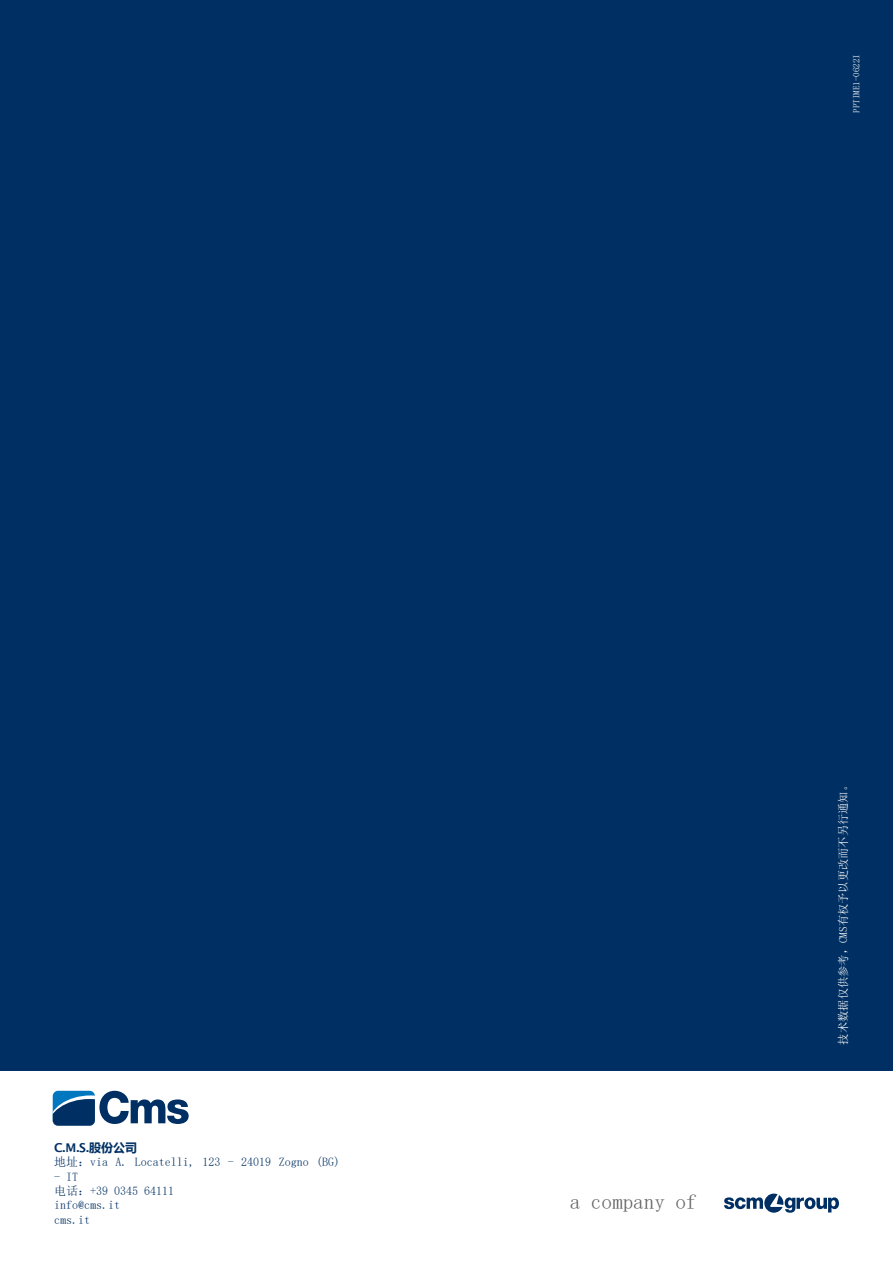
<style>
.page{position:relative;width:893px;height:1263px;background:#fff}
.page>*{position:absolute;margin:0;border:0;box-sizing:border-box;transform-origin:0 0}
.t1{font:21.15px "Sim Sun";color:#646363}
.t2{font:12px/14.4px "Sim Sun";color:#003063}
.t3{font:700 12px "Sim Sun";color:#003063}
.t4{font:11.25px "Sim Sun";color:#fff}
.t5{font:9px "Sim Sun";color:#fff}
</style>
<div class="page">
<div style="left:0;top:0;width:893px;height:1070px;background:#003063"></div>
<svg style="left:53px;top:1091px;width:136px;height:35px"></svg>
<svg style="left:724px;top:1193px;width:115px;height:20px"></svg>
<p class="t5" style="left:852px;top:113px;width:60px;rotate:-90deg">PPTIME1-0622I</p>
<p class="t3" style="left:54px;top:1140px;width:85px">C.M.S.股份公司</p>
<p class="t2" style="left:54px;top:1155px;width:288px">地址：via A. Locatelli, 123 - 24019 Zogno (BG)</p>
<p class="t2" style="left:54px;top:1169px;width:121px">- IT<br>电话：+39 0345 64111 info@cms.it<br>cms.it</p>
<h1 class="t1" style="left:570px;top:1190px;width:128px">a company of</h1>
<p class="t4" style="left:838px;top:1044px;width:266px;rotate:-90deg">技术数据仅供参考，CMS有权予以更改而不另行通知。</p>
</div>
